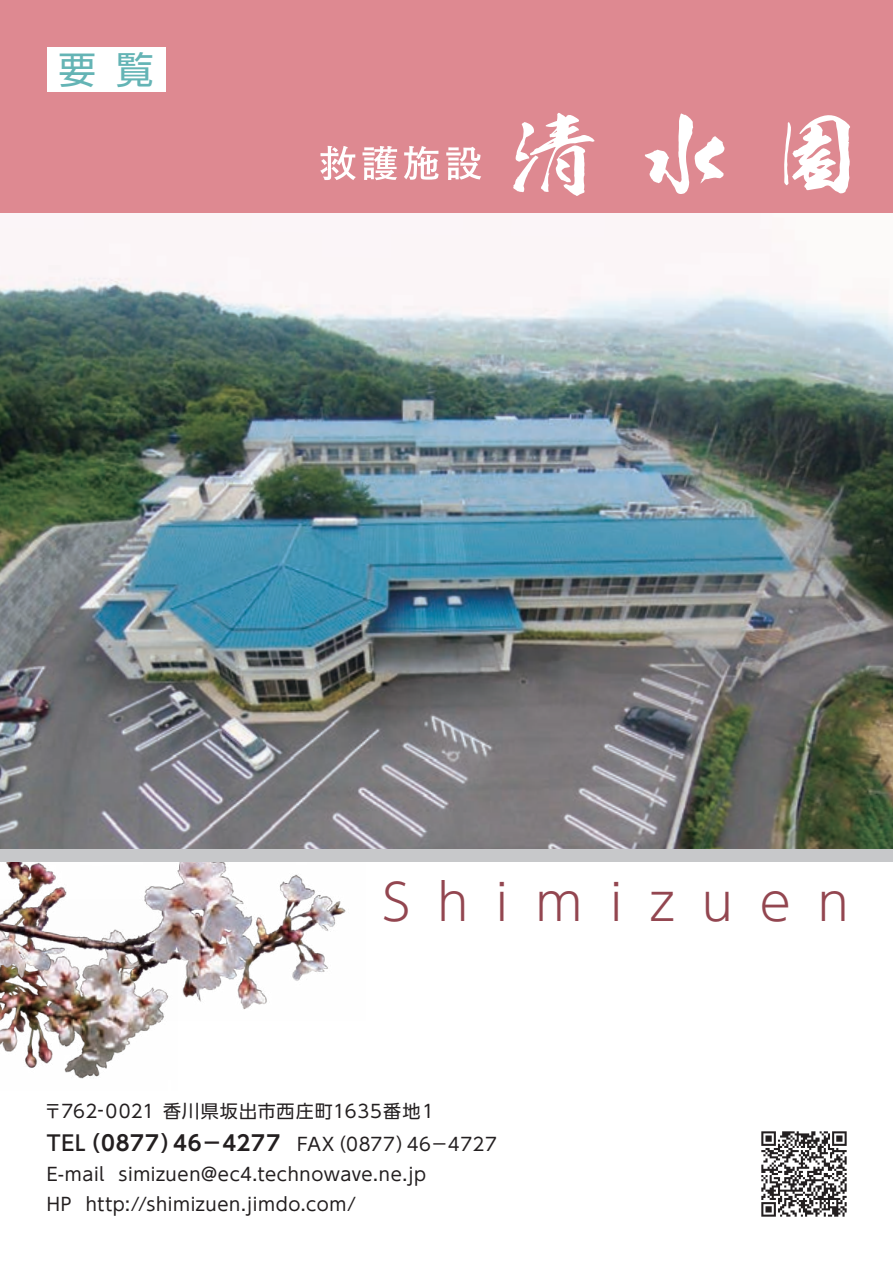
<style>
.page{position:relative;width:893px;height:1263px;background:#fff}
.page>*{position:absolute;margin:0;border:0;box-sizing:border-box;transform-origin:0 0}
.t1{font:300 49.95px "UD Shin Go Pro";letter-spacing:.54em;color:#934650}
.t2{font:37.5px "UD Shin Go Pro";color:#64b4b5}
.t3{font:18px/33px "UD Shin Go Pro";letter-spacing:.035em;color:#231f20}
.s1{font-weight:500;font-size:21px}
.s2{font-family:"UD Shin Go Pro De";font-weight:700;font-size:21px}
</style>
<div class="page">
<img style="left:0;top:1020px;width:162px;height:59px">
<img style="left:0;top:265px;width:893px;height:584px">
<div style="left:0;top:849px;width:893px;height:13px;background:#c7c8ca"></div>
<div style="left:0;top:0;width:893px;height:213px;background:#de8991"></div>
<img style="left:0;top:862px;width:346px;height:158px">
<div style="left:47px;top:47px;width:118px;height:45px;background:#fff"></div>
<svg style="left:320px;top:146px;width:36px;height:34px"></svg>
<svg style="left:362px;top:146px;width:35px;height:34px"></svg>
<svg style="left:404px;top:146px;width:35px;height:34px"></svg>
<svg style="left:446px;top:147px;width:35px;height:33px"></svg>
<svg style="left:513px;top:113px;width:82px;height:83px"></svg>
<svg style="left:645px;top:114px;width:80px;height:80px"></svg>
<svg style="left:784px;top:115px;width:66px;height:79px"></svg>
<img style="left:761px;top:1131px;width:86px;height:86px">
<h2 class="t2" style="left:59px;top:39px;width:96px">要 覧</h2>
<h1 class="t1" style="left:382px;top:861px;width:468px">Shimizuen</h1>
<p class="t3" style="left:44px;top:1094px;width:455px">〒762-0021 香川県坂出市西庄町1635番地１<br><span class="s1">TEL</span><span class="s2">（0877）46－4277</span> FAX（0877）46－4727</p>
<p class="t3" style="left:47px;top:1158px;width:381px;line-height:30px">E-mail simizuen@ec4.technowave.ne.jp<br>HP http://shimizuen.jimdo.com/</p>
</div>
